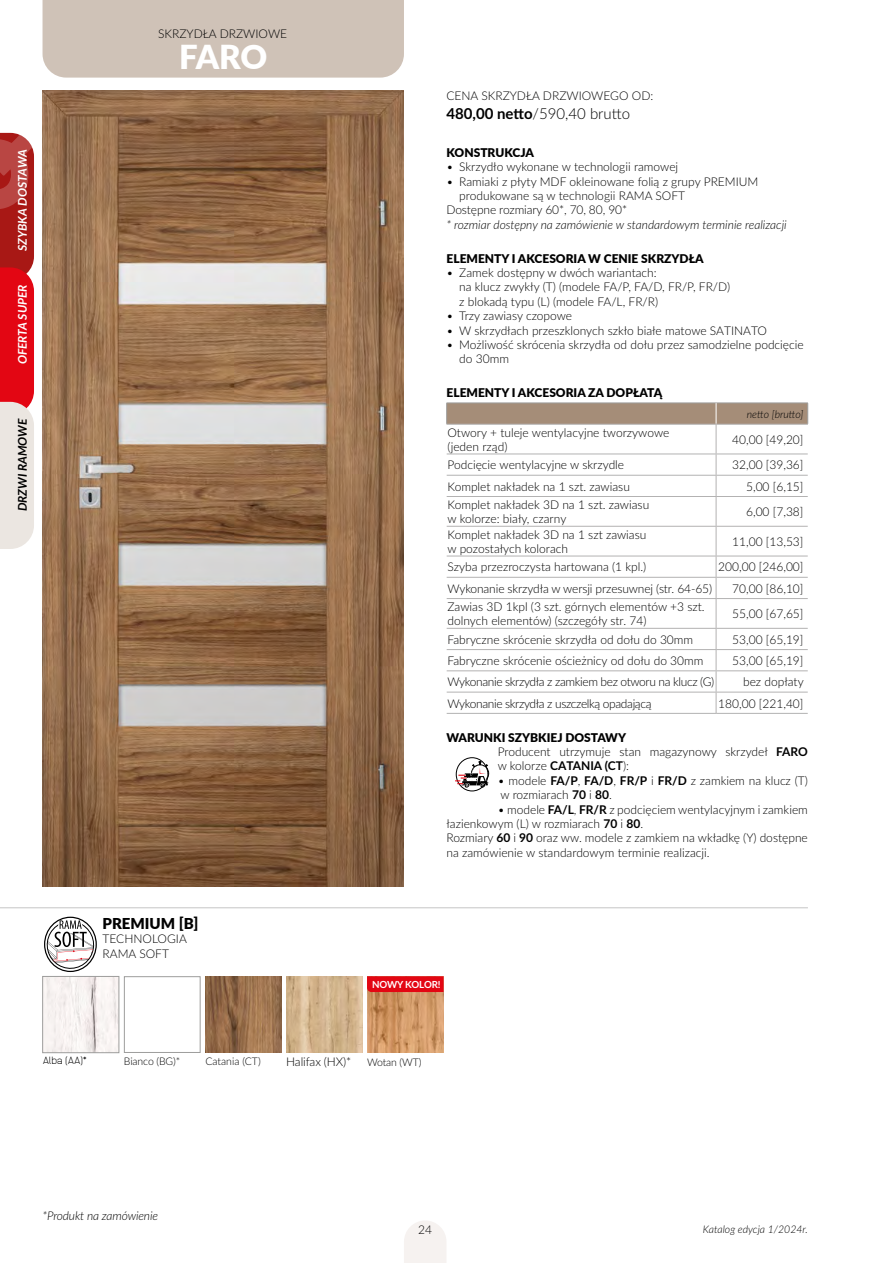
<style>
.page{position:relative;width:893px;height:1263px;background:#fff}
.page>*{position:absolute;margin:0;border:0;box-sizing:border-box;transform-origin:0 0}
.t1{font:900 33px "Lato";color:#fff}
.t2{font:300 15px "Lato";color:#000}
.t3{font:900 15px "Lato";color:#000}
.t4{font:300 12px/14.4px "Lato";color:#000}
.t5{font:300 12px "Lato";letter-spacing:-.03em;color:#000}
.t6{font:italic 300 12px "Lato";color:#000}
.t7{font:900 12px "Lato";color:#000}
.t8{font:italic 700 12px "Lato";color:#fff}
.t9{font:italic 700 12px "Lato";color:#000}
.t10{font:italic 300 10.5px "Lato";color:#000}
.t11{font:300 10.5px "Lato";letter-spacing:-.01em;color:#000}
.t12{font:200 10.5px "Anodina";letter-spacing:-.07em;color:#000}
.t13{font:700 9.75px "Lato";letter-spacing:-.01em;color:#fff}
.s1{font-weight:700}
.s2{font-weight:900}
</style>
<div class="page">
<svg style="left:446px;top:403px;width:362px;height:310px"></svg>
<hr style="left:447px;top:713px;width:269px;height:1px;background:#b3b2b2">
<hr style="left:716px;top:713px;width:92px;height:1px;background:#b3b2b2">
<hr style="left:447px;top:670px;width:269px;height:1px;background:#b3b2b2">
<hr style="left:716px;top:670px;width:92px;height:1px;background:#b3b2b2">
<hr style="left:447px;top:692px;width:269px;height:1px;background:#b3b2b2">
<hr style="left:716px;top:692px;width:92px;height:1px;background:#b3b2b2">
<div style="left:43px;top:0;width:361px;height:78px;background:#cfc2b7"></div>
<img style="left:43px;top:90px;width:361px;height:797px">
<img style="left:205px;top:976px;width:77px;height:77px">
<img style="left:286px;top:976px;width:77px;height:77px">
<hr style="left:0;top:907px;width:808px;height:1px;background:#c6c6c6">
<svg style="left:44px;top:918px;width:53px;height:54px"></svg>
<div style="left:44px;top:917px;width:53px;height:55px;border:1px solid #000;border-radius:50%"></div>
<div style="left:124px;top:976px;width:77px;height:77px;background:#fff;border:1px solid #9d9d9c"></div>
<svg style="left:0;top:133px;width:34px;height:416px;background:#d56364"></svg>
<img style="left:45px;top:978px;width:72px;height:73px">
<div style="left:43px;top:976px;width:76px;height:77px;border:1px solid #9d9d9c"></div>
<img style="left:367px;top:992px;width:77px;height:61px">
<svg style="left:367px;top:976px;width:77px;height:16px"></svg>
<div style="left:456px;top:757px;width:32px;height:34px;border:1px solid #000;border-radius:50%"></div>
<svg style="left:455px;top:761px;width:34px;height:27px"></svg>
<svg style="left:404px;top:1221px;width:42px;height:42px"></svg>
<p class="t8" style="left:13px;top:251px;width:104px;rotate:-90deg">SZYBKA DOSTAWA</p>
<p class="t8" style="left:13px;top:364px;width:81px;rotate:-90deg">OFERTA SUPER</p>
<p class="t9" style="left:13px;top:511px;width:94px;rotate:-90deg">DRZWI RAMOWE</p>
<p class="t4" style="left:158px;top:26px;width:131px">SKRZYDŁA DRZWIOWE</p>
<h1 class="t1" style="left:179px;top:32px;width:90px">FARO</h1>
<p class="t3" style="left:103px;top:912px;width:98px">PREMIUM [B]</p>
<p class="t4" style="left:103px;top:931px;width:86px">TECHNOLOGIA<br>RAMA SOFT</p>
<p class="t4" style="left:446px;top:88px;width:208px">CENA SKRZYDŁA DRZWIOWEGO OD:</p>
<p class="t2" style="left:446px;top:103px;width:185px"><span class="s1">480,00 netto</span>/590,40 brutto</p>
<p class="t7" style="left:446px;top:143px;width:89px">KONSTRUKCJA</p>
<p class="t4" style="left:446px;top:159px;width:233px">• Skrzydło wykonane w technologii ramowej</p>
<p class="t4" style="left:446px;top:174px;width:314px">• Ramiaki z płyty MDF okleinowane folią z grupy PREMIUM</p>
<p class="t4" style="left:459px;top:188px;width:227px">produkowane są w technologii RAMA SOFT</p>
<p class="t4" style="left:446px;top:202px;width:182px">Dostępne rozmiary 60*, 70, 80, 90*</p>
<p class="t6" style="left:446px;top:216px;width:342px">* rozmiar dostępny na zamówienie w standardowym terminie realizacji</p>
<p class="t7" style="left:446px;top:249px;width:259px">ELEMENTY I AKCESORIA W CENIE SKRZYDŁA</p>
<p class="t4" style="left:459px;top:265px;width:272px;text-indent:-13px">• Zamek dostępny w dwóch wariantach:<br>na klucz zwykły (T) (modele FA/P, FA/D, FR/P, FR/D) z blokadą typu (L) (modele FA/L, FR/R)</p>
<p class="t4" style="left:446px;top:308px;width:127px">• Trzy zawiasy czopowe</p>
<p class="t4" style="left:446px;top:323px;width:322px">• W skrzydłach przeszklonych szkło białe matowe SATINATO</p>
<p class="t4" style="left:459px;top:337px;width:346px;text-indent:-13px">• Możliwość skrócenia skrzydła od dołu przez samodzielne podcięcie do 30mm</p>
<p class="t7" style="left:446px;top:383px;width:217px">ELEMENTY I AKCESORIA ZA DOPŁATĄ</p>
<p class="t10" style="left:747px;top:407px;width:58px">netto [brutto]</p>
<p class="t4" style="left:447px;top:425px;width:223px">Otwory + tuleje wentylacyjne tworzywowe (jeden rząd)</p>
<p class="t4" style="left:732px;top:432px;width:73px">40,00 [49,20]</p>
<p class="t4" style="left:447px;top:457px;width:178px">Podcięcie wentylacyjne w skrzydle</p>
<p class="t4" style="left:732px;top:457px;width:73px">32,00 [39,36]</p>
<p class="t4" style="left:447px;top:479px;width:184px">Komplet nakładek na 1 szt. zawiasu</p>
<p class="t4" style="left:746px;top:479px;width:59px">5,00 [6,15]</p>
<p class="t4" style="left:447px;top:497px;width:203px">Komplet nakładek 3D na 1 szt. zawiasu w kolorze: biały, czarny</p>
<p class="t4" style="left:746px;top:504px;width:59px">6,00 [7,38]</p>
<p class="t4" style="left:447px;top:527px;width:200px">Komplet nakładek 3D na 1 szt zawiasu w pozostałych kolorach</p>
<p class="t4" style="left:732px;top:534px;width:73px">11,00 [13,53]</p>
<p class="t4" style="left:447px;top:559px;width:200px">Szyba przezroczysta hartowana (1 kpl.)</p>
<p class="t4" style="left:718px;top:559px;width:87px">200,00 [246,00]</p>
<p class="t4" style="left:447px;top:581px;width:266px">Wykonanie skrzydła w wersji przesuwnej (str. 64-65)</p>
<p class="t4" style="left:732px;top:581px;width:73px">70,00 [86,10]</p>
<p class="t4" style="left:447px;top:599px;width:259px">Zawias 3D 1kpl (3 szt. górnych elementów +3 szt. dolnych elementów) (szczegóły str. 74)</p>
<p class="t4" style="left:732px;top:606px;width:73px">55,00 [67,65]</p>
<p class="t4" style="left:447px;top:632px;width:247px">Fabryczne skrócenie skrzydła od dołu do 30mm</p>
<p class="t4" style="left:732px;top:632px;width:73px">53,00 [65,19]</p>
<p class="t4" style="left:447px;top:653px;width:258px">Fabryczne skrócenie ościeżnicy od dołu do 30mm</p>
<p class="t4" style="left:732px;top:653px;width:73px">53,00 [65,19]</p>
<p class="t5" style="left:447px;top:674px;width:268px">Wykonanie skrzydła z zamkiem bez otworu na klucz (G)</p>
<p class="t4" style="left:743px;top:674px;width:62px">bez dopłaty</p>
<p class="t5" style="left:447px;top:695px;width:205px">Wykonanie skrzydła z uszczelką opadającą</p>
<p class="t4" style="left:718px;top:696px;width:87px">180,00 [221,40]</p>
<p class="t4" style="left:498px;top:730px;width:312px;text-indent:-51px"><span class="s2">WARUNKI SZYBKIEJ DOSTAWY<br></span>Producent utrzymuje stan magazynowy skrzydeł <span class="s1">FARO </span>w kolorze <span class="s1">CATANIA (CT</span>):</p>
<p class="t4" style="left:498px;top:773px;width:312px">• modele <span class="s1">FA/P</span>, <span class="s1">FA/D</span>, <span class="s1">FR/P</span> i <span class="s1">FR/D</span> z zamkiem na klucz (T) w rozmiarach <span class="s1">70</span> i <span class="s1">80</span>.</p>
<p class="t4" style="left:446px;top:802px;width:363px;text-indent:51px">• modele <span class="s1">FA/L</span>, <span class="s1">FR/R</span> z podcięciem wentylacyjnym i zamkiem łazienkowym (L) w rozmiarach <span class="s1">70</span> i <span class="s1">80</span>.<br>Rozmiary <span class="s1">60</span> i <span class="s1">90</span> oraz ww. modele z zamkiem na wkładkę (Y) dostępne na zamówienie w standardowym terminie realizacji.</p>
<p class="t13" style="left:372px;top:977px;width:70px">NOWY KOLOR!</p>
<p class="t12" style="left:43px;top:1053px;width:46px">Alba (AA)*</p>
<p class="t11" style="left:367px;top:1054px;width:56px">Wotan (WT)</p>
<p class="t11" style="left:124px;top:1054px;width:58px">Bianco (BG)*</p>
<p class="t11" style="left:205px;top:1054px;width:57px">Catania (CT)</p>
<p class="t4" style="left:286px;top:1054px;width:67px">Halifax (HX)*</p>
<p class="t6" style="left:43px;top:1207px;width:117px">*Produkt na zamówienie</p>
<p class="t4" style="left:418px;top:1222px;width:15px">24</p>
<p class="t10" style="left:703px;top:1222px;width:107px">Katalog edycja 1/2024r.</p>
</div>
